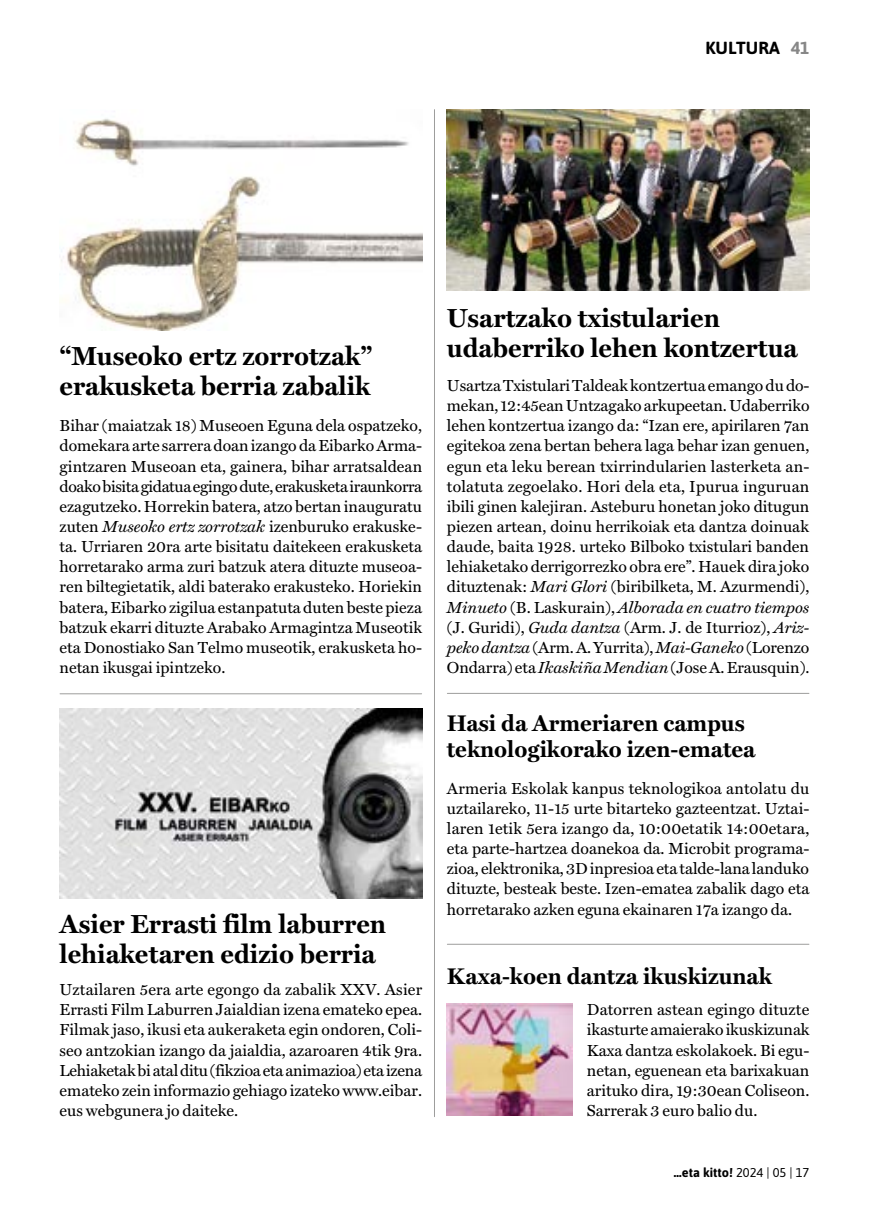
<style>
.page{position:relative;width:869px;height:1216px;background:#fff}
.page>*{position:absolute;margin:0;border:0;box-sizing:border-box;transform-origin:0 0}
.t1{font:700 26.25px/29.8px "Miller Text";color:#000}
.t2{font:700 22.75px/26.2px "Miller Text";color:#000}
.t3{font:700 17.5px "Asap";letter-spacing:.01em;color:#000}
.t4{font:16.1px/20.1px "Miller Text Roman";color:#000;text-align:justify}
.t5{font:italic 16.1px "Miller Text";color:#000}
.t6{font:700 12.78px "Asap";color:#000}
.s1{color:#878787}
.s2{font-family:"Miller Text";font-style:italic}
.s3{font-family:"Miller Text Roman";font-style:normal}
.s4{font-weight:400}
</style>
<div class="page">
<hr style="left:434px;top:110px;width:1px;height:1006px;background:#9d9d9c">
<hr style="left:60px;top:693px;width:361px;height:1px;background:#9d9d9c">
<hr style="left:447px;top:693px;width:361px;height:1px;background:#9d9d9c">
<hr style="left:447px;top:943px;width:361px;height:1px;background:#9d9d9c">
<img style="left:61px;top:118px;width:361px;height:213px">
<img style="left:446px;top:109px;width:363px;height:181px">
<img style="left:446px;top:1003px;width:125px;height:112px">
<img style="left:60px;top:708px;width:362px;height:190px">
<p class="t3" style="left:705px;top:36px;width:105px">KULTURA <span class="s1">41</span></p>
<h1 class="t1" style="left:60px;top:341px;width:314px">“Museoko ertz zorrotzak” erakusketa berria zabalik</h1>
<p class="t4" style="left:60px;top:415px;width:364px">Bihar (maiatzak 18) Museoen Eguna dela ospatzeko, domekara arte sarrera doan izango da Eibarko Arma&shy;gintzaren Museoan eta, gainera, bihar arratsaldean doako bisita gidatua egingo dute, erakusketa iraunkorra ezagutzeko. Horrekin batera, atzo bertan inauguratu zuten <span class="s2">Museoko ertz zorrotzak</span> izenburuko erakuske&shy;ta. Urriaren 20ra arte bisitatu daitekeen erakusketa horretarako arma zuri batzuk atera dituzte museoa&shy;ren biltegietatik, aldi baterako erakusteko. Horiekin batera, Eibarko zigilua estanpatuta duten beste pieza batzuk ekarri dituzte Arabako Armagintza Museotik eta Donostiako San Telmo museotik, erakusketa ho&shy;netan ikusgai ipintzeko.</p>
<h1 class="t1" style="left:60px;top:909px;width:328px">Asier Errasti film laburren lehiaketaren edizio berria</h1>
<p class="t4" style="left:60px;top:979px;width:364px">Uztailaren 5era arte egongo da zabalik XXV. Asier Errasti Film Laburren Jaialdian izena emateko epea.<br>Filmak jaso, ikusi eta aukeraketa egin ondoren, Coli&shy;seo antzokian izango da jaialdia, azaroaren 4tik 9ra.<br>Lehiaketak bi atal ditu (fikzioa eta animazioa) eta izena emateko zein informazio gehiago izateko www.eibar. eus webgunera jo daiteke.</p>
<h1 class="t1" style="left:446px;top:303px;width:352px">Usartzako txistularien udaberriko lehen kontzertua</h1>
<p class="t4" style="left:446px;top:375px;width:364px">Usartza Txistulari Taldeak kontzertua emango du do&shy;mekan, 12:45ean Untzagako arkupeetan. Udaberriko lehen kontzertua izango da: “Izan ere, apirilaren 7an egitekoa zena bertan behera laga behar izan genuen, egun eta leku berean txirrindularien lasterketa an&shy;tolatuta zegoelako. Hori dela eta, Ipurua inguruan ibili ginen kalejiran. Asteburu honetan joko ditugun piezen artean, doinu herrikoiak eta dantza doinuak daude, baita 1928. urteko Bilboko txistulari banden lehiaketako derrigorrezko obra ere”. Hauek dira joko dituztenak: <span class="s2">Mari Glori</span> (biribilketa, M. Azurmendi),</p>
<p class="t5" style="left:446px;top:597px;width:364px">Minueto <span class="s3">(B. Laskurain),</span> Alborada en cuatro tiempos</p>
<p class="t4" style="left:446px;top:617px;width:364px">(J. Guridi), <span class="s2">Guda dantza</span> (Arm. J. de Iturrioz), <span class="s2">Ariz&shy;peko dantza</span> (Arm. A. Yurrita), <span class="s2">Mai-Ganeko</span> (Lorenzo Ondarra) eta <span class="s2">Ikaskiña Mendian</span> (Jose A. Erausquin).</p>
<h2 class="t2" style="left:446px;top:709px;width:310px">Hasi da Armeriaren campus teknologikorako izen-ematea</h2>
<p class="t4" style="left:446px;top:778px;width:364px">Armeria Eskolak kanpus teknologikoa antolatu du uztailareko, 11-15 urte bitarteko gazteentzat. Uztai&shy;laren 1etik 5era izango da, 10:00etatik 14:00etara, eta parte-hartzea doanekoa da. Microbit programa&shy;zioa, elektronika, 3D inpresioa eta talde-lana landuko dituzte, besteak beste. Izen-ematea zabalik dago eta horretarako azken eguna ekainaren 17a izango da.</p>
<h2 class="t2" style="left:446px;top:962px;width:326px">Kaxa-koen dantza ikuskizunak</h2>
<p class="t4" style="left:586px;top:999px;width:224px">Datorren astean egingo dituzte ikasturte amaierako ikuskizunak Kaxa dantza eskolakoek. Bi egu&shy;netan, eguenean eta barixakuan arituko dira, 19:30ean Coliseon.<br>Sarrerak 3 euro balio du.</p>
<p class="t6" style="left:673px;top:1162px;width:137px">…eta kitto! <span class="s4">2024 | 05 | 17</span></p>
</div>
